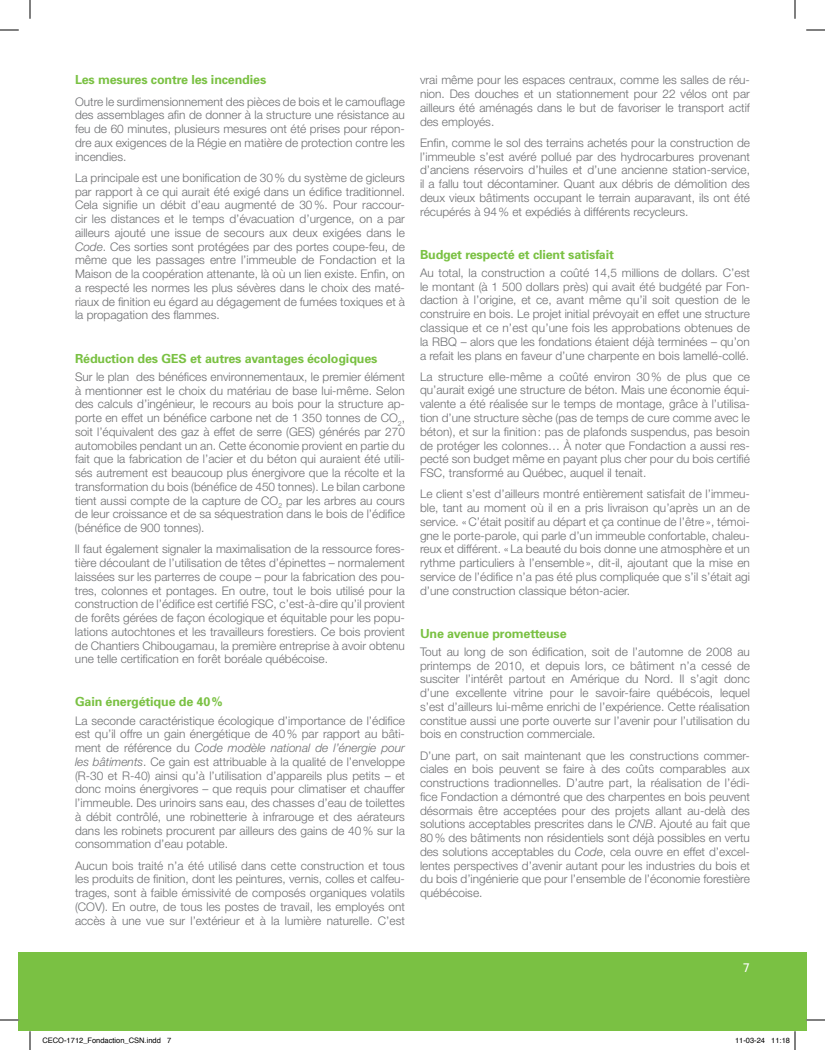
<style>
.page{position:relative;width:825px;height:1050px;background:#fff}
.page>*{position:absolute;margin:0;border:0;box-sizing:border-box;transform-origin:0 0}
.t1{font:700 12.5px "Univers";letter-spacing:-.01em;color:#7ac143}
.t2{font:12.5px "Univers";color:#fff}
.t3{font:300 11.88px/13.8px "Helvetica Neue";color:#6d6e71;text-align:justify}
.t4{font:7.5px "Helvetica";color:#000}
.s1{font-style:italic}
</style>
<div class="page">
<div style="left:19px;top:952px;width:11px;height:79px;background:#7ac143"></div>
<div style="left:30px;top:952px;width:776px;height:79px;background:#7ac143"></div>
<svg style="left:0;top:29px;width:19px;height:2px"></svg>
<svg style="left:806px;top:29px;width:19px;height:2px"></svg>
<svg style="left:0;top:1019px;width:19px;height:2px"></svg>
<svg style="left:806px;top:1019px;width:19px;height:2px"></svg>
<svg style="left:29px;top:0;width:2px;height:19px"></svg>
<svg style="left:29px;top:1031px;width:2px;height:19px"></svg>
<svg style="left:794px;top:0;width:2px;height:19px"></svg>
<svg style="left:794px;top:1031px;width:2px;height:19px"></svg>
<p class="t1" style="left:75px;top:72px;width:193px">Les mesures contre les incendies</p>
<p class="t3" style="left:75px;top:94px;width:332px">Outre le surdimensionnement des pièces de bois et le camouflage des assemblages afin de donner à la structure une résistance au feu de 60 minutes, plusieurs mesures ont été prises pour répon&shy;dre aux exigences de la Régie en matière de protection contre les incendies.</p>
<p class="t3" style="left:75px;top:171px;width:332px">La principale est une bonification de 30% du système de gicleurs par rapport à ce qui aurait été exigé dans un édifice traditionnel.<br>Cela signifie un débit d’eau augmenté de 30%. Pour raccour&shy;cir les distances et le temps d’évacuation d’urgence, on a par ailleurs ajouté une issue de secours aux deux exigées dans le <span class="s1">Code</span>. Ces sorties sont protégées par des portes coupe-feu, de même que les passages entre l’immeuble de Fondaction et la Maison de la coopération attenante, là où un lien existe. Enfin, on a respecté les normes les plus sévères dans le choix des maté&shy;riaux de finition eu égard au dégagement de fumées toxiques et à la propagation des flammes.</p>
<p class="t1" style="left:75px;top:350px;width:304px">Réduction des GES et autres avantages écologiques</p>
<p class="t3" style="left:75px;top:369px;width:332px">Sur le plan des bénéfices environnementaux, le premier élément à mentionner est le choix du matériau de base lui-même. Selon des calculs d’ingénieur, le recours au bois pour la structure ap&shy;porte en effet un bénéfice carbone net de 1 350 tonnes de CO<sub>2</sub>, soit l’équivalent des gaz à effet de serre (GES) générés par 270 automobiles pendant un an. Cette économie provient en partie du fait que la fabrication de l’acier et du béton qui auraient été utili&shy;sés autrement est beaucoup plus énergivore que la récolte et la transformation du bois (bénéfice de 450 tonnes). Le bilan carbone tient aussi compte de la capture de CO<sub>2</sub> par les arbres au cours de leur croissance et de sa séquestration dans le bois de l’édifice (bénéfice de 900 tonnes).</p>
<p class="t3" style="left:75px;top:542px;width:332px">Il faut également signaler la maximalisation de la ressource fores&shy;tière découlant de l’utilisation de têtes d’épinettes – normalement laissées sur les parterres de coupe – pour la fabrication des pou&shy;tres, colonnes et pontages. En outre, tout le bois utilisé pour la construction de l’édifice est certifié FSC, c’est-à-dire qu’il provient de forêts gérées de façon écologique et équitable pour les popu&shy;lations autochtones et les travailleurs forestiers. Ce bois provient de Chantiers Chibougamau, la première entreprise à avoir obtenu une telle certification en forêt boréale québécoise.</p>
<p class="t1" style="left:75px;top:694px;width:149px">Gain énergétique de 40%</p>
<p class="t3" style="left:75px;top:713px;width:332px">La seconde caractéristique écologique d’importance de l’édifice est qu’il offre un gain énergétique de 40% par rapport au bâti&shy;ment de référence du <span class="s1">Code modèle national de l’énergie pour les bâtiments</span>. Ce gain est attribuable à la qualité de l’enveloppe (R-30 et R-40) ainsi qu’à l’utilisation d’appareils plus petits – et donc moins énergivores – que requis pour climatiser et chauffer l’immeuble. Des urinoirs sans eau, des chasses d’eau de toilettes à débit contrôlé, une robinetterie à infrarouge et des aérateurs dans les robinets procurent par ailleurs des gains de 40% sur la consommation d’eau potable.</p>
<p class="t3" style="left:75px;top:858px;width:332px">Aucun bois traité n’a été utilisé dans cette construction et tous les produits de finition, dont les peintures, vernis, colles et calfeu&shy;trages, sont à faible émissivité de composés organiques volatils (COV). En outre, de tous les postes de travail, les employés ont accès à une vue sur l’extérieur et à la lumière naturelle. C’est</p>
<p class="t3" style="left:420px;top:73px;width:332px">vrai même pour les espaces centraux, comme les salles de réu&shy;nion. Des douches et un stationnement pour 22 vélos ont par ailleurs été aménagés dans le but de favoriser le transport actif des employés.</p>
<p class="t3" style="left:420px;top:136px;width:332px">Enfin, comme le sol des terrains achetés pour la construction de l’immeuble s’est avéré pollué par des hydrocarbures provenant d’anciens réservoirs d’huiles et d’une ancienne station-service, il a fallu tout décontaminer. Quant aux débris de démolition des deux vieux bâtiments occupant le terrain auparavant, ils ont été récupérés à 94% et expédiés à différents recycleurs.</p>
<p class="t1" style="left:420px;top:246px;width:195px">Budget respecté et client satisfait</p>
<p class="t3" style="left:420px;top:266px;width:332px">Au total, la construction a coûté 14,5 millions de dollars. C’est le montant (à 1 500 dollars près) qui avait été budgété par Fon&shy;daction à l’origine, et ce, avant même qu’il soit question de le construire en bois. Le projet initial prévoyait en effet une structure classique et ce n’est qu’une fois les approbations obtenues de la RBQ – alors que les fondations étaient déjà terminées – qu’on a refait les plans en faveur d’une charpente en bois lamellé-collé.</p>
<p class="t3" style="left:420px;top:369px;width:332px">La structure elle-même a coûté environ 30% de plus que ce qu’aurait exigé une structure de béton. Mais une économie équi&shy;valente a été réalisée sur le temps de montage, grâce à l’utilisa&shy;tion d’une structure sèche (pas de temps de cure comme avec le béton), et sur la finition: pas de plafonds suspendus, pas besoin de protéger les colonnes… À noter que Fondaction a aussi res&shy;pecté son budget même en payant plus cher pour du bois certifié FSC, transformé au Québec, auquel il tenait.</p>
<p class="t3" style="left:420px;top:487px;width:332px">Le client s’est d’ailleurs montré entièrement satisfait de l’immeu&shy;ble, tant au moment où il en a pris livraison qu’après un an de service. «C’était positif au départ et ça continue de l’être», témoi&shy;gne le porte-parole, qui parle d’un immeuble confortable, chaleu&shy;reux et différent. «La beauté du bois donne une atmosphère et un rythme particuliers à l’ensemble», dit-il, ajoutant que la mise en service de l’édifice n’a pas été plus compliquée que s’il s’était agi d’une construction classique béton-acier.</p>
<p class="t1" style="left:420px;top:625px;width:148px">Une avenue prometteuse</p>
<p class="t3" style="left:420px;top:645px;width:332px">Tout au long de son édification, soit de l’automne de 2008 au printemps de 2010, et depuis lors, ce bâtiment n’a cessé de susciter l’intérêt partout en Amérique du Nord. Il s’agit donc d’une excellente vitrine pour le savoir-faire québécois, lequel s’est d’ailleurs lui-même enrichi de l’expérience. Cette réalisation constitue aussi une porte ouverte sur l’avenir pour l’utilisation du bois en construction commerciale.</p>
<p class="t3" style="left:420px;top:748px;width:332px">D’une part, on sait maintenant que les constructions commer&shy;ciales en bois peuvent se faire à des coûts comparables aux constructions tradionnelles. D’autre part, la réalisation de l’édi&shy;fice Fondaction a démontré que des charpentes en bois peuvent désormais être acceptées pour des projets allant au-delà des solutions acceptables prescrites dans le <span class="s1">CNB</span>. Ajouté au fait que 80% des bâtiments non résidentiels sont déjà possibles en vertu des solutions acceptables du <span class="s1">Code</span>, cela ouvre en effet d’excel&shy;lentes perspectives d’avenir autant pour les industries du bois et du bois d’ingénierie que pour l’ensemble de l’économie forestière québécoise.</p>
<p class="t2" style="left:743px;top:960px;width:8px">7</p>
<p class="t4" style="left:42px;top:1034px;width:130px">CECO-1712_Fondaction_CSN.indd 7</p>
<p class="t4" style="left:735px;top:1034px;width:57px">11-03-24 11:18</p>
</div>
